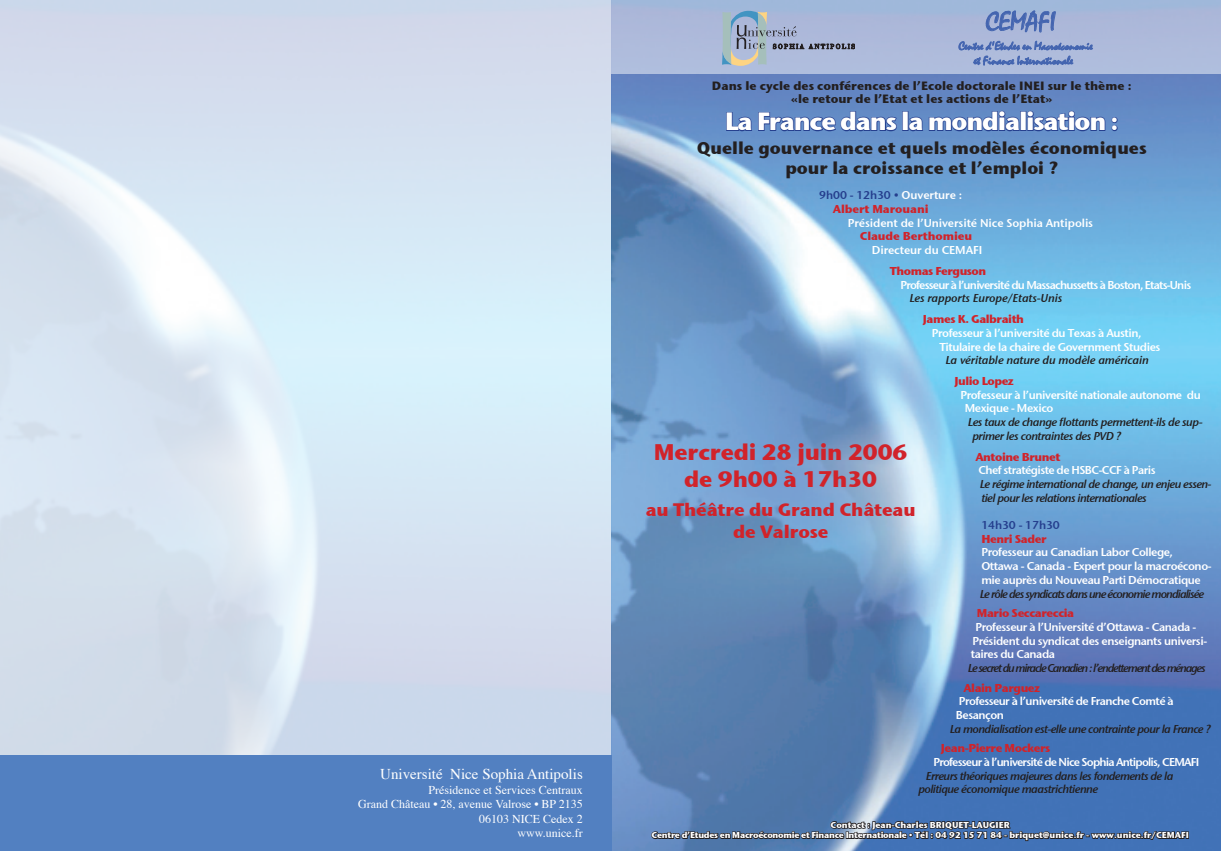
<style>
.page{position:relative;width:1221px;height:851px;background:#fff}
.page>*{position:absolute;margin:0;border:0;box-sizing:border-box;transform-origin:0 0}
.t1{font:27.15px "Mistral";color:#4465b0}
.t2{font:24.9px "Stone Sans ITCTT Bold";letter-spacing:-.05em;color:#fff}
.t3{font:22.5px/27px "Stone Sans ITCTT Bold";letter-spacing:-.01em;color:#d1232a;text-align:center}
.t4{font:18px/21.6px "Stone Sans ITCTT Bold";letter-spacing:-.01em;color:#d1232a;text-align:center}
.t5{font:17.1px/20.5px "Stone Sans ITCTT Bold";color:#231f20;text-align:center}
.t6{font:15px "Times";color:#fff}
.t7{font:12px/13.5px "Stone Sans ITCTT Bold";color:#231f20;text-align:center}
.t8{font:12px/14.4px "Times";color:#fff;text-align:right}
.t9{font:12px "Mistral";color:#4465b0}
.t10{font:11.4px/13.6px "Stone Sans Sem ITCTT Semi";letter-spacing:-.04em;color:#fff}
.t11{font:11.4px/13.6px "Stone Sans Sem ITCTT Semi Ita";letter-spacing:-.05em;color:#231f20}
.t12{font:11.4px "Stone Sans ITCTT Bold";letter-spacing:-.04em;color:#d1232a}
.t13{font:11.4px "Stone Sans Sem ITCTT Semi";letter-spacing:-.07em;color:#fff}
.t14{font:11.4px "Stone Sans Sem ITCTT Semi Ita";letter-spacing:-.01em;color:#231f20}
.t15{font:11.4px "Stone Sans Sem ITCTT Semi";letter-spacing:-.01em;color:#fff}
.t16{font:11.4px "Stone Sans Sem ITCTT Semi Ita";letter-spacing:-.1em;color:#231f20}
.t17{font:11.4px "Stone Sans Sem ITCTT Semi Ita";letter-spacing:-.08em;color:#231f20}
.t18{font:11.4px "Stone Sans Sem ITCTT Semi";letter-spacing:-.01em;color:#253f8e}
.t19{font:11.4px "Stone Sans ITCTT Bold";letter-spacing:-.01em;color:#d1232a}
.t20{font:8.55px/10.2px "Stone Sans ITCTT Bold";color:#fff;text-align:center}
.s1{color:#fff}
</style>
<div class="page">
<img style="left:0;top:0;width:1220px;height:850px">
<svg style="left:725px;top:110px;width:172px;height:22px;background:#5175b5"></svg>
<div style="left:902px;top:111px;width:6px;height:20px;border:1px solid #253f8e"></div>
<svg style="left:907px;top:110px;width:113px;height:22px;background:#5074b4"></svg>
<div style="left:1020px;top:111px;width:6px;height:20px;border:1px solid #253f8e"></div>
<svg style="left:1026px;top:110px;width:92px;height:22px;background:#4f73b4"></svg>
<div style="left:611px;top:0;width:609px;height:74px;background:linear-gradient(to right,#a9badb,#abbadb)"></div>
<svg style="left:722px;top:11px;width:132px;height:55px;background:#a1afc7"></svg>
<svg style="left:958px;top:7px;width:134px;height:43px;background:#97a8d1"></svg>
<svg style="left:973px;top:56px;width:100px;height:10px"></svg>
<hr style="left:959px;top:7px;width:153px;height:1px;background:#000">
<hr style="left:959px;top:90px;width:153px;height:1px;background:#000">
<svg style="left:650px;top:814px;width:538px;height:30px;background:#426390"></svg>
<div style="left:0;top:755px;width:611px;height:95px;background:#5280c1"></div>
<h3 class="t6" style="left:380px;top:760px;width:204px">Université Nice Sophia Antipolis</h3>
<p class="t8" style="left:358px;top:781px;width:226px">Présidence et Services Centraux<br>Grand Château • 28, avenue Valrose • BP 2135<br>06103 NICE Cedex 2<br>www.unice.fr</p>
<h1 class="t1" style="left:985px;top:6px;width:71px">CEMAFI</h1>
<p class="t9" style="left:973px;top:54px;width:101px">et Finance Internationale</p>
<p class="t7" style="left:711px;top:78px;width:421px">Dans le cycle des conférences de l’Ecole doctorale INEI sur le thème : «le retour de l’Etat et les actions de l’Etat»</p>
<h2 class="t2" style="left:724px;top:99px;width:395px">La France dans la mondialisation :</h2>
<h3 class="t5" style="left:696px;top:136px;width:451px">Quelle gouvernance et quels modèles économiques pour la croissance et l’emploi ?</h3>
<p class="t18" style="left:819px;top:186px;width:144px">9h00 - 12h30 • <span class="s1">Ouverture :</span></p>
<p class="t19" style="left:832px;top:199px;width:97px">Albert Marouani</p>
<p class="t15" style="left:847px;top:213px;width:247px">Président de l’Université Nice Sophia Antipolis</p>
<p class="t19" style="left:859px;top:226px;width:114px">Claude Berthomieu</p>
<p class="t15" style="left:871px;top:240px;width:112px">Directeur du CEMAFI</p>
<p class="t12" style="left:889px;top:261px;width:98px">Thomas Ferguson</p>
<p class="t13" style="left:900px;top:275px;width:292px">Professeur à l’université du Massachussetts à Boston, Etats-Unis</p>
<p class="t14" style="left:909px;top:289px;width:154px">Les rapports Europe/Etats-Unis</p>
<p class="t12" style="left:922px;top:309px;width:103px">James K. Galbraith</p>
<p class="t10" style="left:939px;top:325px;width:222px;text-indent:-8px">Professeur à l’université du Texas à Austin,<br>Titulaire de la chaire de Government Studies</p>
<p class="t14" style="left:945px;top:351px;width:205px">La véritable nature du modèle américain</p>
<p class="t12" style="left:954px;top:371px;width:61px">Julio Lopez</p>
<p class="t10" style="left:964px;top:387px;width:237px;text-indent:-4px">Professeur à l’université nationale autonome du<br>Mexique - Mexico</p>
<p class="t11" style="left:972px;top:414px;width:232px;text-indent:-4px">Les taux de change flottants permettent-ils de sup&shy;primer les contraintes des PVD ?</p>
<p class="t12" style="left:975px;top:446px;width:87px">Antoine Brunet</p>
<p class="t10" style="left:978px;top:462px;width:179px">Chef stratégiste de HSBC-CCF à Paris</p>
<p class="t11" style="left:979px;top:476px;width:233px">Le régime international de change, un enjeu essen&shy;tiel pour les relations internationales</p>
<p class="t18" style="left:981px;top:515px;width:80px">14h30 - 17h30</p>
<p class="t12" style="left:981px;top:528px;width:67px">Henri Sader</p>
<p class="t10" style="left:981px;top:544px;width:232px">Professeur au Canadian Labor College,<br>Ottawa - Canada - Expert pour la macroécono&shy;mie auprès du Nouveau Parti Démocratique</p>
<p class="t17" style="left:979px;top:584px;width:226px">Le rôle des syndicats dans une économie mondialisée</p>
<p class="t12" style="left:976px;top:603px;width:99px">Mario Seccareccia</p>
<p class="t10" style="left:970px;top:619px;width:238px;text-indent:4px">Professeur à l’Université d’Ottawa - Canada -<br>Président du syndicat des enseignants universi&shy;taires du Canada</p>
<p class="t16" style="left:967px;top:658px;width:239px">Le secret du miracle Canadien : l’endettement des ménages</p>
<p class="t12" style="left:963px;top:677px;width:78px">Alain Parguez</p>
<p class="t10" style="left:955px;top:693px;width:219px">Professeur à l’université de Franche Comté à<br>Besançon</p>
<p class="t11" style="left:949px;top:721px;width:262px">La mondialisation est-elle une contrainte pour la France ?</p>
<p class="t12" style="left:940px;top:738px;width:111px">Jean-Pierre Mockers</p>
<p class="t13" style="left:933px;top:752px;width:267px">Professeur à l’université de Nice Sophia Antipolis, CEMAFI</p>
<p class="t11" style="left:918px;top:768px;width:256px;text-indent:8px">Erreurs théoriques majeures dans les fondements de la politique économique maastrichtienne</p>
<h3 class="t3" style="left:653px;top:437px;width:255px">Mercredi 28 juin 2006 de 9h00 à 17h30</h3>
<h3 class="t4" style="left:645px;top:498px;width:271px">au Théâtre du Grand Château de Valrose</h3>
<p class="t20" style="left:651px;top:819px;width:539px">Contact : Jean-Charles BRIQUET-LAUGIER<br>Centre d’Etudes en Macroéconomie et Finance Internationale • Tél : 04 92 15 71 84 - briquet@unice.fr - www.unice.fr/CEMAFI</p>
</div>
